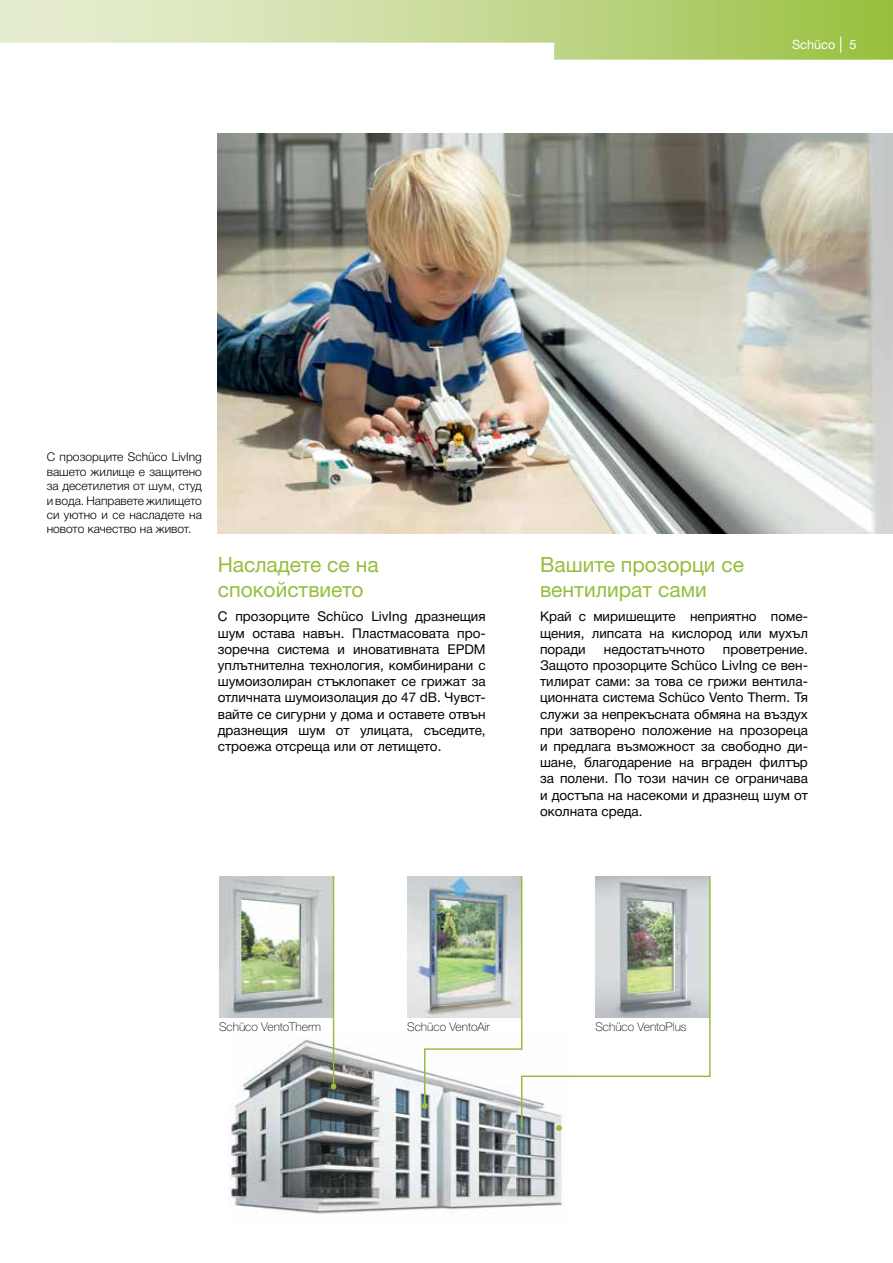
<style>
.page{position:relative;width:893px;height:1263px;background:#fff}
.page>*{position:absolute;margin:0;border:0;box-sizing:border-box;transform-origin:0 0}
.t1{font:21px/25.2px "Helvetica Neue LTW1 G";color:#96be3d}
.t2{font:13.5px/16.2px "Helvetica Neue Cyr";color:#000;text-align:justify}
.t3{font:12.75px "Helvetica Neue LTW1 G";color:#fff}
.t4{font:300 12px/14.4px "Helvetica Neue Cyr";color:#000;text-align:justify}
.t5{font:100 12px "Helvetica Neue LTW1 G";color:#000}
.s1{font-family:"Helvetica Neue LTW1 G"}
</style>
<div class="page">
<svg style="left:0;top:0;width:893px;height:60px"></svg>
<svg style="left:840px;top:37px;width:1px;height:16px"></svg>
<img style="left:228px;top:1034px;width:335px;height:180px">
<img style="left:219px;top:876px;width:114px;height:141px">
<img style="left:407px;top:876px;width:15px;height:141px">
<svg style="left:520px;top:876px;width:191px;height:254px"></svg>
<hr style="left:333px;top:876px;width:1px;height:210px;background:#96be3d">
<svg style="left:556px;top:1125px;width:6px;height:6px"></svg>
<img style="left:422px;top:876px;width:101px;height:233px">
<svg style="left:331px;top:1083px;width:5px;height:6px"></svg>
<img style="left:218px;top:134px;width:675px;height:400px">
<p class="t3" style="left:792px;top:37px;width:66px">Schüco 5</p>
<p class="t4" style="left:47px;top:450px;width:157px">С прозорците <span class="s1">Schüco</span> LivIng вашето жилище е защитено за десетилетия от шум, студ и вода. Направете жилището си уютно и се насладете на новото качество на живот.</p>
<h1 class="t1" style="left:218px;top:551px;width:162px">Насладете се на спокойствието</h1>
<p class="t2" style="left:218px;top:609px;width:269px">С прозорците <span class="s1">Schüco</span> LivIng дразнещия шум остава навън. Пластмасовата про&shy;зоречна система и иновативната EPDM уплътнителна технология, комбинирани с шумоизолиран стъклопакет се грижат за отличната шумоизолация до 47 dB. Чувст&shy;вайте се сигурни у дома и оставете отвън дразнещия шум от улицата, съседите, строежа отсреща или от летището.</p>
<h1 class="t1" style="left:540px;top:551px;width:205px">Вашите прозорци се вентилират сами</h1>
<p class="t2" style="left:540px;top:609px;width:269px">Край с миришещите неприятно поме&shy;щения, липсата на кислород или мухъл поради</p>
<p class="t2" style="left:540px;top:641px;width:269px;text-indent:183px">проветрение.<br>Защото прозорците <span class="s1">Schüco</span> LivIng се вен&shy;тилират сами: за това се грижи вентила&shy;ционната система <span class="s1">Schüco</span> Vento Therm. Тя служи за непрекъсната обмяна на въздух при затворено положение на прозореца и предлага възможност за свободно ди&shy;шане, благодарение на вграден филтър за полени. По този начин се ограничава и достъпа на насекоми и дразнещ шум от околната среда.</p>
<p class="t2" style="left:604px;top:641px;width:102px">недостатъчното</p>
<p class="t5" style="left:219px;top:1020px;width:103px">Schüco VentoTherm</p>
<p class="t5" style="left:407px;top:1020px;width:84px">Schüco VentoAir</p>
<p class="t5" style="left:595px;top:1020px;width:93px">Schüco VentoPlus</p>
</div>
